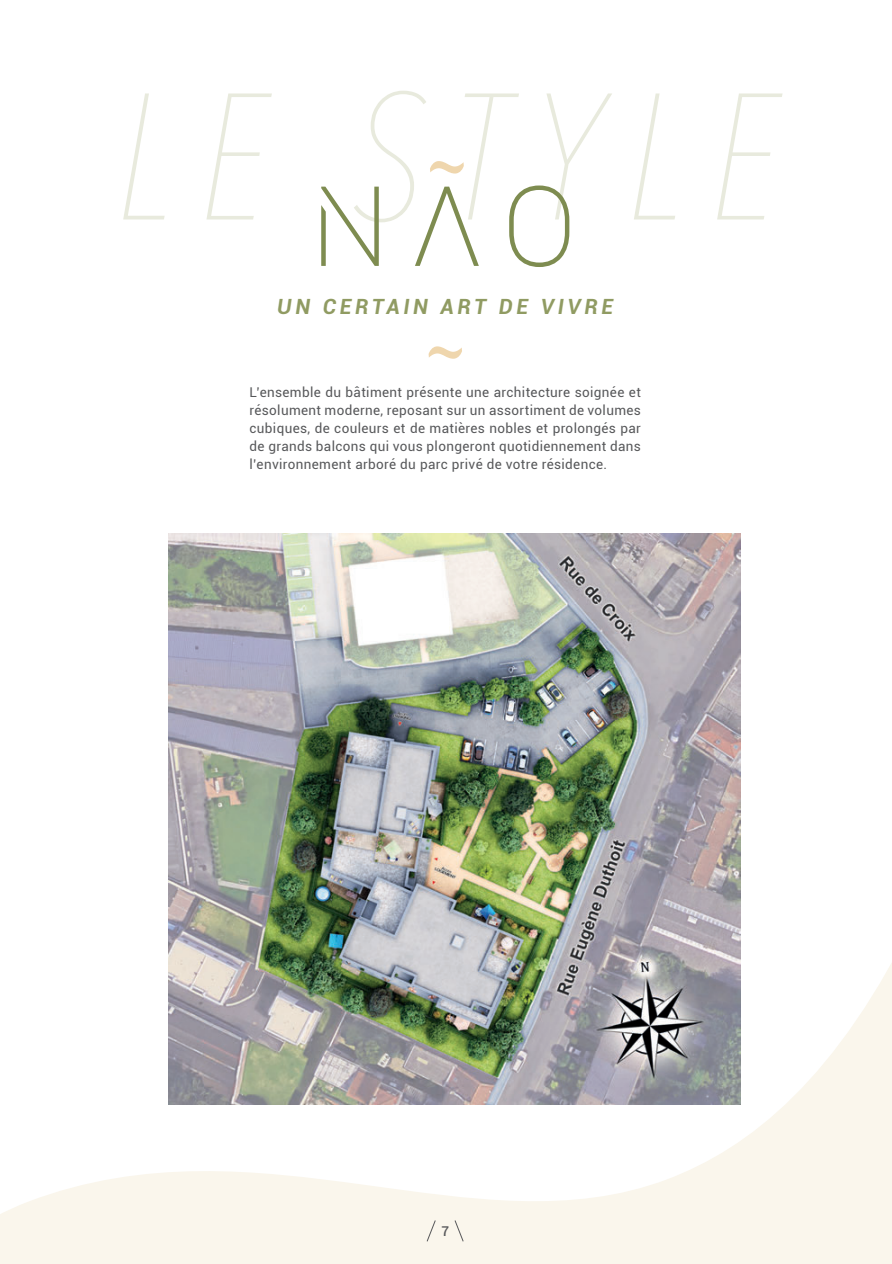
<style>
.page{position:relative;width:892px;height:1264px;background:#fff}
.page>*{position:absolute;margin:0;border:0;box-sizing:border-box;transform-origin:0 0}
.t1{font:italic 200 177.9px "Avenir Next Condensed";letter-spacing:.15em;color:#e8eadd}
.t2{font:italic 700 21px "Roboto";letter-spacing:.175em;color:#909b62}
.t3{font:13.5px/18px "Roboto";letter-spacing:.025em;color:#57585a;text-align:justify}
.t4{font:500 13.5px "Roboto";color:#57585a}
</style>
<div class="page">
<svg style="left:430px;top:161px;width:34px;height:12px"></svg>
<svg style="left:509px;top:185px;width:60px;height:82px"></svg>
<svg style="left:415px;top:187px;width:64px;height:79px"></svg>
<svg style="left:321px;top:187px;width:58px;height:79px"></svg>
<svg style="left:428px;top:346px;width:34px;height:13px"></svg>
<img style="left:169px;top:533px;width:571px;height:377px">
<svg style="left:0;top:910px;width:892px;height:353px"></svg>
<svg style="left:426px;top:1219px;width:10px;height:23px"></svg>
<svg style="left:454px;top:1219px;width:10px;height:23px"></svg>
<h1 class="t1" style="left:115px;top:51px;width:662px">LE STYLE</h1>
<h2 class="t2" style="left:277px;top:291px;width:337px">UN CERTAIN ART DE VIVRE</h2>
<p class="t3" style="left:249px;top:383px;width:393px">L’ensemble du bâtiment présente une architecture soignée et résolument moderne, reposant sur un assortiment de volumes cubiques, de couleurs et de matières nobles et prolongés par de grands balcons qui vous plongeront quotidiennement dans l’environnement arboré du parc privé de votre résidence.</p>
<p class="t4" style="left:441px;top:1221px;width:9px">7</p>
</div>
